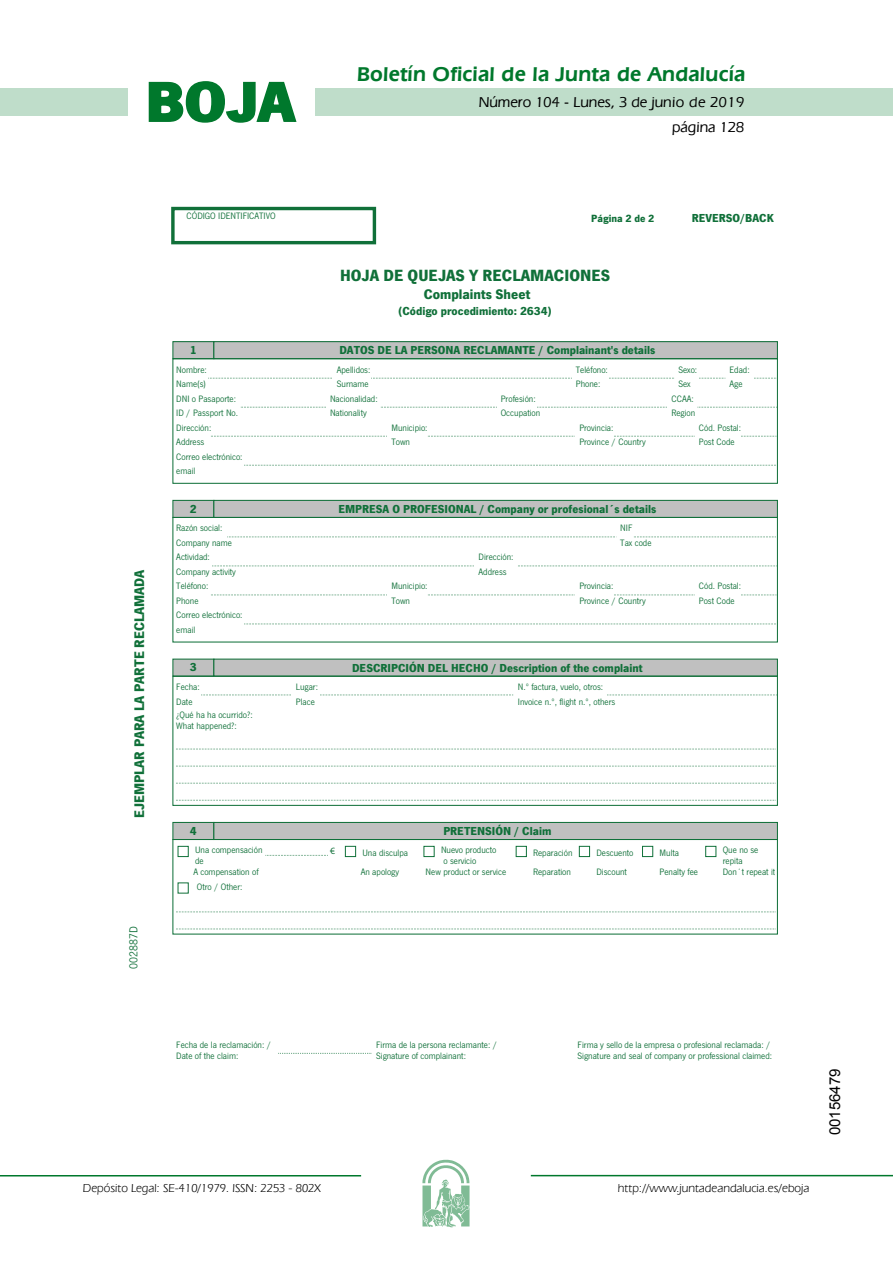
<style>
.page{position:relative;width:893px;height:1263px;background:#fff}
.page>*{position:absolute;margin:0;border:0;box-sizing:border-box;transform-origin:0 0}
.t1{font:700 57.75px "News Got T";color:#00782c;scale:1.14 1}
.t2{font:600 21px "Eras IT Cby BT";letter-spacing:.01em;color:#00782c}
.t3{font:700 16.8px "News Got T";color:#107039}
.t4{font:500 15px/24.5px "Eras IT Cby BT";color:#000;text-align:right}
.t5{font:15px "Arial";color:#000}
.t6{font:700 14.4px "News Got T";color:#107039}
.t7{font:700 12px "News Got T";color:#107039}
.t8{font:12px "Eras IT Cby BT";color:#000}
.t9{font:12px "News Got T";color:#107039}
.t10{font:700 10.8px "News Got T";color:#107039}
.t11{font:9.6px/14.4px "News Got T";color:#107039}
.t12{font:9.6px "Myriad Pro";color:#107039}
</style>
<div class="page">
<div style="left:315px;top:88px;width:577px;height:28px;background:#bfddca"></div>
<div style="left:0;top:88px;width:128px;height:28px;background:#bfddca"></div>
<hr style="left:0;top:1175px;width:361px;height:2px;background:#00782c">
<svg style="left:422px;top:1159px;width:47px;height:68px"></svg>
<hr style="left:531px;top:1175px;width:361px;height:1px;background:#00782c">
<svg style="left:148px;top:81px;width:149px;height:42px"></svg>
<div style="left:171px;top:207px;width:205px;height:37px;border:3px solid #107039"></div>
<div style="left:173px;top:342px;width:41px;height:17px;background:#c0c0c0"></div>
<div style="left:172px;top:341px;width:42px;height:18px;border:1px solid #107039"></div>
<div style="left:214px;top:342px;width:563px;height:17px;background:#c0c0c0"></div>
<div style="left:213px;top:341px;width:565px;height:18px;border:1px solid #107039"></div>
<div style="left:172px;top:358px;width:606px;height:126px;border:1px solid #107039"></div>
<svg style="left:208px;top:378px;width:124px;height:1px"></svg>
<svg style="left:371px;top:378px;width:199px;height:1px"></svg>
<svg style="left:609px;top:378px;width:65px;height:1px"></svg>
<svg style="left:699px;top:378px;width:26px;height:1px"></svg>
<svg style="left:754px;top:378px;width:22px;height:1px"></svg>
<svg style="left:241px;top:407px;width:85px;height:1px"></svg>
<svg style="left:381px;top:407px;width:114px;height:1px"></svg>
<svg style="left:537px;top:407px;width:130px;height:1px"></svg>
<svg style="left:697px;top:407px;width:78px;height:1px"></svg>
<svg style="left:211px;top:436px;width:176px;height:1px"></svg>
<svg style="left:428px;top:436px;width:147px;height:1px"></svg>
<svg style="left:614px;top:436px;width:80px;height:1px"></svg>
<svg style="left:741px;top:436px;width:35px;height:1px"></svg>
<svg style="left:244px;top:465px;width:532px;height:1px"></svg>
<div style="left:173px;top:500px;width:41px;height:17px;background:#c0c0c0"></div>
<div style="left:172px;top:500px;width:42px;height:18px;border:1px solid #107039"></div>
<div style="left:214px;top:500px;width:563px;height:17px;background:#c0c0c0"></div>
<div style="left:213px;top:500px;width:565px;height:18px;border:1px solid #107039"></div>
<div style="left:172px;top:517px;width:606px;height:126px;border:1px solid #107039"></div>
<svg style="left:227px;top:537px;width:388px;height:1px"></svg>
<svg style="left:634px;top:537px;width:142px;height:1px"></svg>
<svg style="left:212px;top:566px;width:262px;height:1px"></svg>
<svg style="left:518px;top:566px;width:257px;height:1px"></svg>
<svg style="left:211px;top:595px;width:176px;height:1px"></svg>
<svg style="left:428px;top:595px;width:147px;height:1px"></svg>
<svg style="left:614px;top:595px;width:80px;height:1px"></svg>
<svg style="left:741px;top:595px;width:35px;height:1px"></svg>
<svg style="left:244px;top:624px;width:532px;height:1px"></svg>
<div style="left:173px;top:659px;width:41px;height:17px;background:#c0c0c0"></div>
<div style="left:214px;top:659px;width:563px;height:17px;background:#c0c0c0"></div>
<div style="left:172px;top:676px;width:606px;height:130px;border:1px solid #107039"></div>
<svg style="left:201px;top:695px;width:90px;height:1px"></svg>
<svg style="left:320px;top:695px;width:193px;height:1px"></svg>
<svg style="left:607px;top:695px;width:168px;height:1px"></svg>
<svg style="left:176px;top:749px;width:600px;height:1px"></svg>
<svg style="left:176px;top:766px;width:600px;height:1px"></svg>
<svg style="left:176px;top:783px;width:600px;height:1px"></svg>
<svg style="left:176px;top:800px;width:600px;height:1px"></svg>
<div style="left:173px;top:822px;width:41px;height:18px;background:#c0c0c0"></div>
<div style="left:172px;top:822px;width:42px;height:18px;border:1px solid #107039"></div>
<div style="left:214px;top:822px;width:563px;height:18px;background:#c0c0c0"></div>
<div style="left:213px;top:822px;width:565px;height:18px;border:1px solid #107039"></div>
<div style="left:172px;top:839px;width:606px;height:96px;border:1px solid #107039"></div>
<div style="left:178px;top:846px;width:10px;height:11px;border:1px solid #107039"></div>
<svg style="left:265px;top:855px;width:63px;height:1px"></svg>
<div style="left:345px;top:846px;width:11px;height:11px;border:1px solid #107039"></div>
<div style="left:423px;top:846px;width:11px;height:11px;border:1px solid #107039"></div>
<div style="left:516px;top:846px;width:10px;height:11px;border:1px solid #107039"></div>
<div style="left:579px;top:846px;width:11px;height:11px;border:1px solid #107039"></div>
<div style="left:642px;top:846px;width:11px;height:11px;border:1px solid #107039"></div>
<div style="left:705px;top:846px;width:11px;height:11px;border:1px solid #107039"></div>
<svg style="left:176px;top:912px;width:600px;height:1px"></svg>
<svg style="left:176px;top:929px;width:600px;height:1px"></svg>
<svg style="left:278px;top:1053px;width:93px;height:1px"></svg>
<h1 class="t1" style="left:145px;top:68px;width:133px">BOJA</h1>
<h2 class="t2" style="left:357px;top:62px;width:390px">Boletín Oficial de la Junta de Andalucía</h2>
<h3 class="t4" style="left:478px;top:90px;width:267px">Número 104 - Lunes, 3 de junio de 2019 página 128</h3>
<h3 class="t6" style="left:131px;top:818px;width:251px;rotate:-90deg">EJEMPLAR PARA LA PARTE RECLAMADA</h3>
<p class="t9" style="left:127px;top:969px;width:44px;rotate:-90deg">002887D</p>
<p class="t11" style="left:186px;top:209px;width:91px">CÓDIGO IDENTIFICATIVO</p>
<p class="t7" style="left:691px;top:211px;width:84px">REVERSO/BACK</p>
<p class="t10" style="left:591px;top:212px;width:65px">Página 2 de 2</p>
<h3 class="t3" style="left:340px;top:266px;width:271px">HOJA DE QUEJAS Y RECLAMACIONES</h3>
<h3 class="t6" style="left:423px;top:286px;width:108px">Complaints Sheet</h3>
<p class="t7" style="left:398px;top:304px;width:155px">(Código procedimiento: 2634)</p>
<p class="t7" style="left:190px;top:343px;width:8px">1</p>
<p class="t7" style="left:339px;top:343px;width:317px">DATOS DE LA PERSONA RECLAMANTE / Complainant's details</p>
<p class="t11" style="left:176px;top:362px;width:32px">Nombre:<br>Name(s)</p>
<p class="t11" style="left:337px;top:362px;width:35px">Apellidos:<br>Surname</p>
<p class="t11" style="left:576px;top:362px;width:34px">Teléfono:<br>Phone:</p>
<p class="t11" style="left:678px;top:362px;width:20px">Sexo:<br>Sex</p>
<p class="t11" style="left:729px;top:362px;width:22px">Edad:<br>Age</p>
<p class="t11" style="left:176px;top:391px;width:63px">DNI o Pasaporte:<br>ID / Passport No.</p>
<p class="t11" style="left:330px;top:391px;width:49px">Nacionalidad:<br>Nationality</p>
<p class="t11" style="left:501px;top:391px;width:41px">Profesión:<br>Occupation</p>
<p class="t11" style="left:671px;top:391px;width:25px">CCAA:<br>Region</p>
<p class="t11" style="left:176px;top:421px;width:36px">Dirección:<br>Address</p>
<p class="t11" style="left:391px;top:421px;width:38px">Municipio:<br>Town</p>
<p class="t11" style="left:579px;top:421px;width:68px">Provincia:<br>Province / Country</p>
<p class="t11" style="left:698px;top:421px;width:44px">Cód. Postal:<br>Post Code</p>
<p class="t11" style="left:176px;top:450px;width:68px">Correo electrónico: email</p>
<p class="t7" style="left:190px;top:502px;width:8px">2</p>
<p class="t7" style="left:338px;top:502px;width:319px">EMPRESA O PROFESIONAL / Company or profesional´s details</p>
<p class="t11" style="left:176px;top:521px;width:57px">Razón social:<br>Company name</p>
<p class="t11" style="left:620px;top:521px;width:33px">NIF<br>Tax code</p>
<p class="t11" style="left:176px;top:550px;width:61px">Actividad:<br>Company activity</p>
<p class="t11" style="left:478px;top:550px;width:36px">Dirección:<br>Address</p>
<p class="t11" style="left:176px;top:579px;width:34px">Teléfono:<br>Phone</p>
<p class="t11" style="left:391px;top:579px;width:38px">Municipio:<br>Town</p>
<p class="t11" style="left:579px;top:579px;width:68px">Provincia:<br>Province / Country</p>
<p class="t11" style="left:698px;top:579px;width:44px">Cód. Postal:<br>Post Code</p>
<p class="t11" style="left:176px;top:608px;width:68px">Correo electrónico: email</p>
<p class="t7" style="left:190px;top:660px;width:8px">3</p>
<p class="t7" style="left:352px;top:661px;width:292px">DESCRIPCIÓN DEL HECHO / Description of the complaint</p>
<p class="t11" style="left:176px;top:679px;width:25px">Fecha:<br>Date</p>
<p class="t11" style="left:296px;top:679px;width:24px">Lugar:<br>Place</p>
<p class="t11" style="left:518px;top:679px;width:99px">N.º factura, vuelo, otros:<br>Invoice n.º, flight n.º, others</p>
<p class="t11" style="left:176px;top:710px;width:78px;line-height:10.8px">¿Qué ha ha ocurrido?:<br>What happened?:</p>
<p class="t7" style="left:190px;top:824px;width:8px">4</p>
<p class="t7" style="left:443px;top:824px;width:109px">PRETENSIÓN / Claim</p>
<p class="t11" style="left:195px;top:844px;width:69px;line-height:11.6px">Una compensación de</p>
<p class="t12" style="left:330px;top:845px;width:6px">€</p>
<p class="t11" style="left:193px;top:865px;width:67px">A compensation of</p>
<p class="t11" style="left:533px;top:843px;width:41px;line-height:19.6px">Reparación<br>Reparation</p>
<p class="t11" style="left:596px;top:843px;width:39px;line-height:19.6px">Descuento<br>Discount</p>
<p class="t11" style="left:659px;top:843px;width:40px;line-height:19.6px">Multa<br>Penalty fee</p>
<p class="t11" style="left:722px;top:844px;width:54px;line-height:11.4px">Que no se repita<br>Don´t repeat it</p>
<p class="t11" style="left:361px;top:843px;width:49px;line-height:19.6px">Una disculpa<br>An apology</p>
<p class="t11" style="left:441px;top:842px;width:57px">Nuevo producto</p>
<p class="t11" style="left:443px;top:854px;width:34px">o servicio</p>
<p class="t11" style="left:425px;top:865px;width:82px">New product or service</p>
<p class="t11" style="left:197px;top:880px;width:47px">Otro / Other:</p>
<p class="t11" style="left:176px;top:1039px;width:96px;line-height:11.6px">Fecha de la reclamación: /<br>Date of the claim:</p>
<p class="t11" style="left:376px;top:1039px;width:122px;line-height:11.6px">Firma de la persona reclamante: /<br>Signature of complainant:</p>
<p class="t11" style="left:577px;top:1039px;width:196px;line-height:11.6px">Firma y sello de la empresa o profesional reclamada: /<br>Signature and seal of company or professional claimed:</p>
<p class="t8" style="left:83px;top:1181px;width:239px">Depósito Legal: SE-410/1979. ISSN: 2253 - 802X</p>
<p class="t8" style="left:618px;top:1181px;width:193px">http://www.juntadeandalucia.es/eboja</p>
<h3 class="t5" style="left:825px;top:1135px;width:68px;rotate:-90deg">00156479</h3>
</div>
